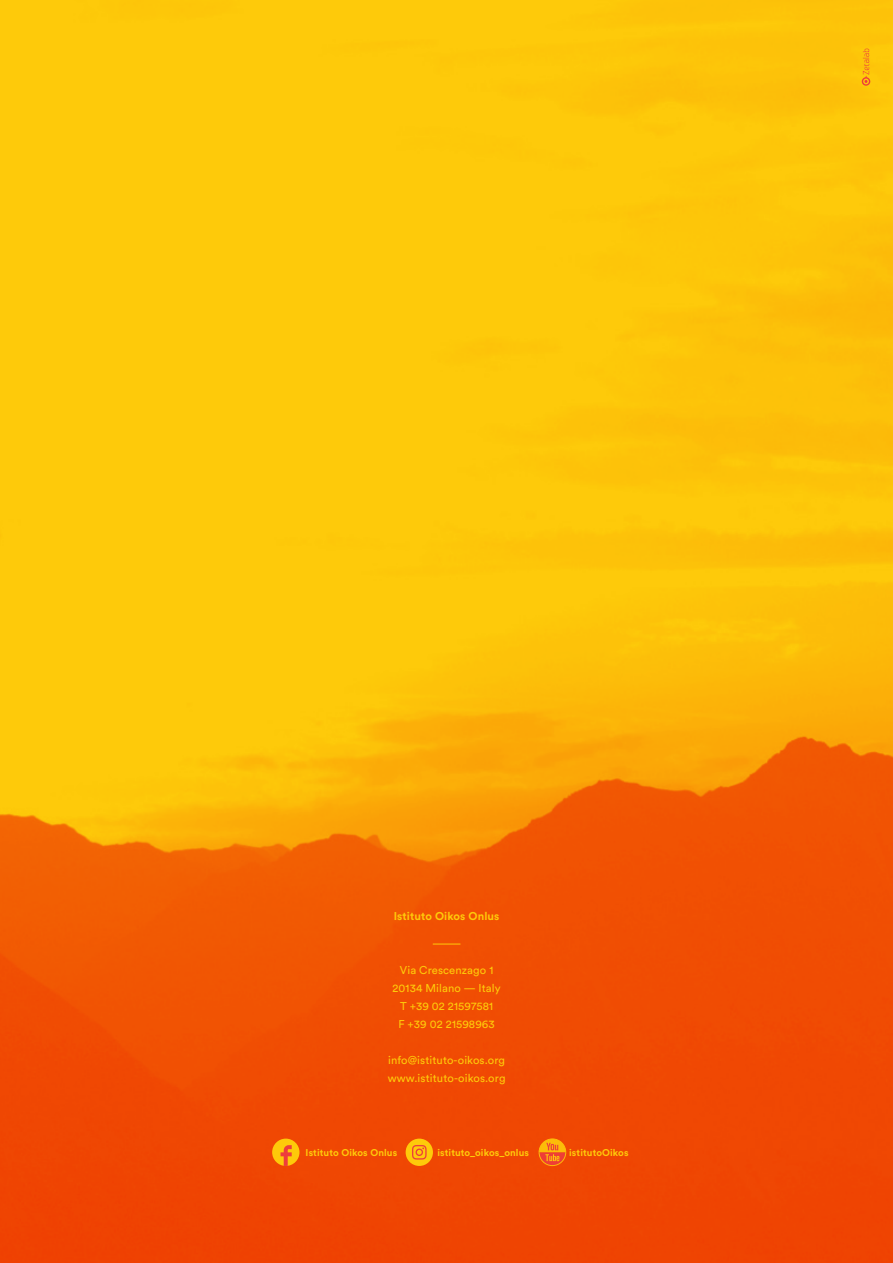
<style>
.page{position:relative;width:893px;height:1263px;background:#fff}
.page>*{position:absolute;margin:0;border:0;box-sizing:border-box;transform-origin:0 0}
.dida{font:11.25px "Circular Std";letter-spacing:.01em;color:#feca0a}
.dida-2{font:700 11.25px "Circular Std";letter-spacing:.01em;color:#feca0a}
.dida-3{font:700 9.75px "Circular Std";letter-spacing:.01em;color:#feca0a}
</style>
<div class="page">
<img style="left:0;top:0;width:893px;height:1263px">
<div style="left:272px;top:1138px;width:27px;height:28px;background:#feca0a;border-radius:50%"></div>
<svg style="left:281px;top:1145px;width:11px;height:21px"></svg>
<svg style="left:538px;top:1138px;width:28px;height:28px"></svg>
<div style="left:406px;top:1138px;width:27px;height:28px;background:#feca0a;border-radius:50%"></div>
<svg style="left:412px;top:1145px;width:15px;height:14px"></svg>
<svg style="left:862px;top:49px;width:8px;height:37px"></svg>
<svg style="left:433px;top:944px;width:27px;height:1px"></svg>
<p class="dida-2" style="left:394px;top:908px;width:107px">Istituto Oikos Onlus</p>
<p class="dida" style="left:400px;top:963px;width:95px">Via Crescenzago 1</p>
<p class="dida" style="left:393px;top:981px;width:110px">20134 Milano — Italy</p>
<p class="dida" style="left:400px;top:999px;width:95px">T +39 02 21597581</p>
<p class="dida" style="left:398px;top:1017px;width:98px">F +39 02 21598963</p>
<p class="dida" style="left:388px;top:1053px;width:118px">info@istituto-oikos.org</p>
<p class="dida" style="left:388px;top:1071px;width:119px">www.istituto-oikos.org</p>
<p class="dida-3" style="left:306px;top:1146px;width:93px">Istituto Oikos Onlus</p>
<p class="dida-3" style="left:437px;top:1146px;width:93px">istituto_oikos_onlus</p>
<p class="dida-3" style="left:569px;top:1146px;width:61px">istitutoOikos</p>
</div>
